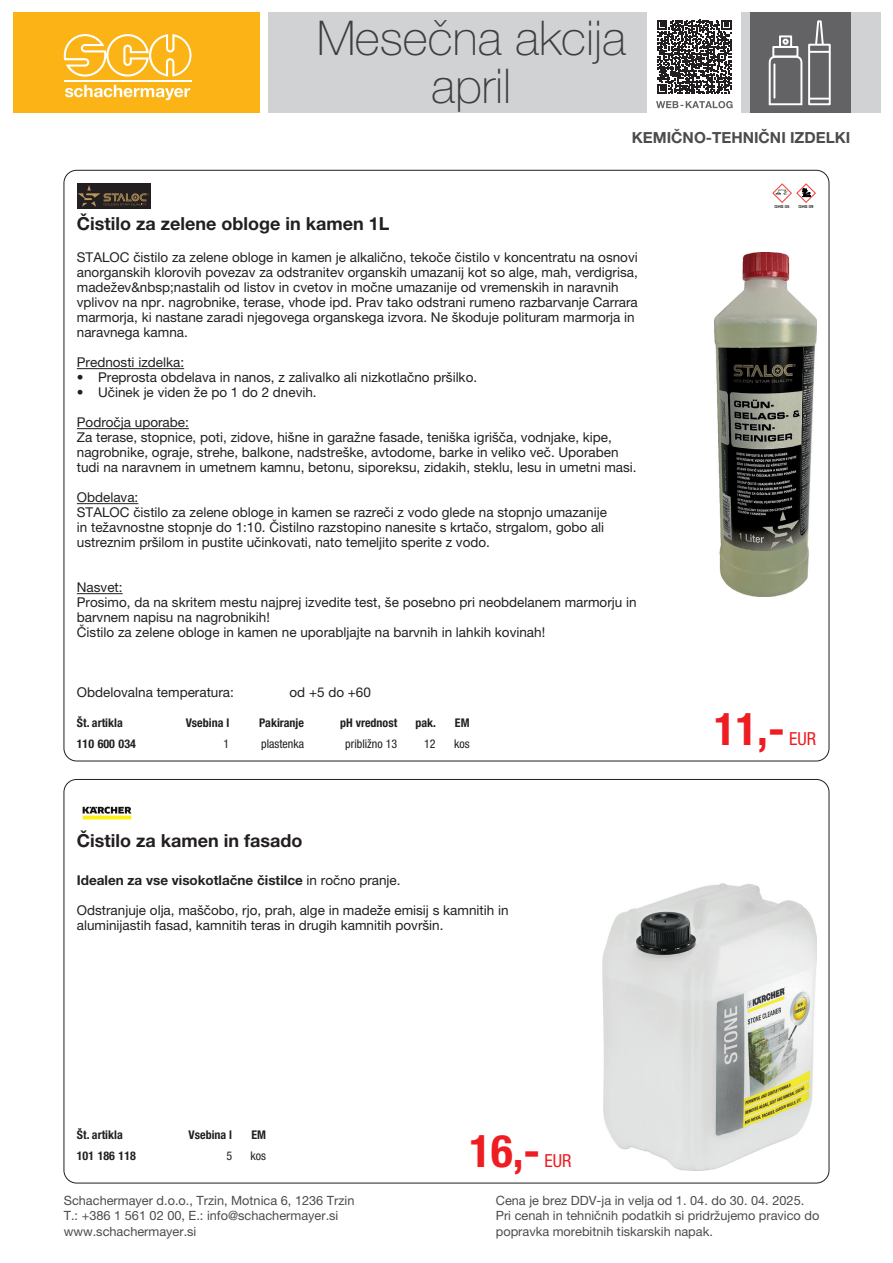
<style>
.page{position:relative;width:893px;height:1263px;background:#fff}
.page>*{position:absolute;margin:0;border:0;box-sizing:border-box;transform-origin:0 0}
.t1{font:100 48px/48px "Helvetica Neue LT Pro";color:#4b4c4d;text-align:center}
.t2{font:700 condensed 45px "Helvetica Neue LT Pro";color:#ee1d23}
.ProduktgruppeName{font:700 18px "Helvetica Neue LT Pro";color:#231f20}
.t3{font:condensed 18px "Helvetica Neue LT Pro";color:#ee1d23}
.t4{font:700 15.3px "Helvetica Neue LT Pro";color:#4b4c4d}
.ProduktblockAbsatz{font:13.5px/15px "Helvetica Neue LT Pro";color:#231f20}
.ProduktblockAbsatz-2{font:700 13.5px "Helvetica Neue LT Pro";color:#231f20}
.ProduktblockMerkmale{font:13.5px "Helvetica Neue LT Pro";color:#231f20}
.t5{font:12.75px "Helvetica Neue LT Pro";color:#4b4c4d}
.TabellenKopfLinks{font:700 condensed 12px "Helvetica Neue LT Pro";color:#231f20}
.TabellenZelleLinks{font:condensed 12px "Helvetica Neue LT Pro";color:#231f20}
.TabellenZelleArtNr{font:700 condensed 12px "Helvetica Neue LT Pro";color:#231f20}
.TabellenKopfRechts{font:700 condensed 12px "Helvetica Neue LT Pro";color:#231f20}
.TabellenZelleRechts{font:condensed 12px "Helvetica Neue LT Pro";color:#231f20}
.t6{font:500 4.2px "Helvetica Neue LT Pro";color:#000}
.s1{font-weight:400}
</style>
<div class="page">
<div style="left:13px;top:13px;width:246px;height:100px;background:#fbb316"></div>
<div style="left:268px;top:13px;width:612px;height:100px;background:#d1d2d4"></div>
<svg style="left:64px;top:34px;width:128px;height:43px"></svg>
<svg style="left:65px;top:85px;width:125px;height:15px"></svg>
<hr style="left:64px;top:81px;width:128px;height:1px;background:#fff">
<svg style="left:750px;top:13px;width:100px;height:100px;background:#727275"></svg>
<div style="left:648px;top:12px;width:93px;height:104px;background:#fff"></div>
<svg style="left:656px;top:101px;width:77px;height:7px"></svg>
<svg style="left:657px;top:20px;width:74px;height:74px"></svg>
<hr style="left:77px;top:368px;width:107px;height:1px;background:#231f20">
<hr style="left:77px;top:428px;width:112px;height:1px;background:#231f20">
<hr style="left:77px;top:503px;width:61px;height:1px;background:#231f20">
<hr style="left:77px;top:593px;width:46px;height:1px;background:#231f20">
<svg style="left:772px;top:183px;width:44px;height:20px"></svg>
<div style="left:77px;top:183px;width:73px;height:26px;background:#231f20"></div>
<svg style="left:78px;top:185px;width:71px;height:22px"></svg>
<img style="left:715px;top:253px;width:101px;height:343px">
<img style="left:82px;top:806px;width:50px;height:14px">
<img style="left:602px;top:883px;width:214px;height:287px">
<h1 class="t1" style="left:316px;top:14px;width:312px">Mesečna akcija april</h1>
<p class="t4" style="left:632px;top:128px;width:220px">KEMIČNO-TEHNIČNI IZDELKI</p>
<p class="ProduktgruppeName" style="left:77px;top:213px;width:314px">Čistilo za zelene obloge in kamen 1L</p>
<p class="ProduktblockAbsatz" style="left:77px;top:250px;width:562px">STALOC čistilo za zelene obloge in kamen je alkalično, tekoče čistilo v koncentratu na osnovi anorganskih klorovih povezav za odstranitev organskih umazanij kot so alge, mah, verdigrisa, madežev&amp;nbsp;nastalih od listov in cvetov in močne umazanije od vremenskih in naravnih vplivov na npr. nagrobnike, terase, vhode ipd. Prav tako odstrani rumeno razbarvanje Carrara marmorja, ki nastane zaradi njegovega organskega izvora. Ne škoduje polituram marmorja in naravnega kamna.</p>
<p class="ProduktblockAbsatz" style="left:77px;top:355px;width:109px">Prednosti izdelka:</p>
<p class="ProduktblockAbsatz" style="left:77px;top:370px;width:402px">• Preprosta obdelava in nanos, z zalivalko ali nizkotlačno pršilko.</p>
<p class="ProduktblockAbsatz" style="left:77px;top:385px;width:241px">• Učinek je viden že po 1 do 2 dnevih.</p>
<p class="ProduktblockAbsatz" style="left:77px;top:415px;width:114px">Področja uporabe:</p>
<p class="ProduktblockAbsatz" style="left:77px;top:430px;width:561px">Za terase, stopnice, poti, zidove, hišne in garažne fasade, teniška igrišča, vodnjake, kipe, nagrobnike, ograje, strehe, balkone, nadstreške, avtodome, barke in veliko več. Uporaben tudi na naravnem in umetnem kamnu, betonu, siporeksu, zidakih, steklu, lesu in umetni masi.</p>
<p class="ProduktblockAbsatz" style="left:77px;top:490px;width:63px">Obdelava:</p>
<p class="ProduktblockAbsatz" style="left:77px;top:505px;width:531px">STALOC čistilo za zelene obloge in kamen se razreči z vodo glede na stopnjo umazanije in težavnostne stopnje do 1:10. Čistilno razstopino nanesite s krtačo, strgalom, gobo ali ustreznim pršilom in pustite učinkovati, nato temeljito sperite z vodo.</p>
<p class="ProduktblockAbsatz" style="left:77px;top:580px;width:47px">Nasvet:</p>
<p class="ProduktblockAbsatz" style="left:77px;top:595px;width:561px">Prosimo, da na skritem mestu najprej izvedite test, še posebno pri neobdelanem marmorju in barvnem napisu na nagrobnikih!</p>
<p class="ProduktblockAbsatz" style="left:77px;top:625px;width:470px">Čistilo za zelene obloge in kamen ne uporabljajte na barvnih in lahkih kovinah!</p>
<p class="ProduktblockMerkmale" style="left:77px;top:684px;width:159px">Obdelovalna temperatura:</p>
<p class="ProduktblockMerkmale" style="left:289px;top:684px;width:83px">od +5 do +60</p>
<p class="TabellenKopfLinks" style="left:77px;top:715px;width:47px">Št. artikla</p>
<p class="TabellenKopfLinks" style="left:186px;top:715px;width:45px">Vsebina l</p>
<p class="TabellenKopfLinks" style="left:259px;top:715px;width:46px">Pakiranje</p>
<p class="TabellenKopfLinks" style="left:340px;top:715px;width:59px">pH vrednost</p>
<p class="TabellenKopfRechts" style="left:415px;top:715px;width:22px">pak.</p>
<p class="TabellenKopfLinks" style="left:455px;top:715px;width:16px">EM</p>
<p class="TabellenZelleArtNr" style="left:77px;top:736px;width:61px">110 600 034</p>
<p class="TabellenZelleLinks" style="left:223px;top:737px;width:7px">1</p>
<p class="TabellenZelleLinks" style="left:261px;top:737px;width:44px">plastenka</p>
<p class="TabellenZelleLinks" style="left:345px;top:737px;width:53px">približno 13</p>
<p class="TabellenZelleRechts" style="left:424px;top:737px;width:13px">12</p>
<p class="TabellenZelleLinks" style="left:454px;top:737px;width:17px">kos</p>
<p class="ProduktgruppeName" style="left:77px;top:829px;width:227px">Čistilo za kamen in fasado</p>
<p class="ProduktblockAbsatz-2" style="left:77px;top:871px;width:325px">Idealen za vse visokotlačne čistilce <span class="s1">in ročno pranje.</span></p>
<p class="ProduktblockAbsatz" style="left:77px;top:902px;width:433px">Odstranjuje olja, maščobo, rjo, prah, alge in madeže emisij s kamnitih in aluminijastih fasad, kamnitih teras in drugih kamnitih površin.</p>
<p class="t6" style="left:775px;top:204px;width:16px">GHS 05</p>
<p class="t6" style="left:799px;top:204px;width:16px">GHS 09</p>
<p class="t2" style="left:714px;top:702px;width:72px">11,-</p>
<p class="t3" style="left:789px;top:729px;width:29px">EUR</p>
<p class="TabellenKopfLinks" style="left:77px;top:1128px;width:47px">Št. artikla</p>
<p class="TabellenKopfRechts" style="left:189px;top:1128px;width:45px">Vsebina l</p>
<p class="TabellenKopfLinks" style="left:251px;top:1128px;width:16px">EM</p>
<p class="TabellenZelleArtNr" style="left:77px;top:1149px;width:61px">101 186 118</p>
<p class="TabellenZelleRechts" style="left:226px;top:1149px;width:7px">5</p>
<p class="TabellenZelleLinks" style="left:251px;top:1149px;width:17px">kos</p>
<p class="t2" style="left:470px;top:1124px;width:72px">16,-</p>
<p class="t3" style="left:544px;top:1150px;width:29px">EUR</p>
<p class="t5" style="left:64px;top:1193px;width:292px">Schachermayer d.o.o., Trzin, Motnica 6, 1236 Trzin</p>
<p class="t5" style="left:496px;top:1193px;width:310px">Cena je brez DDV-ja in velja od 1. 04. do 30. 04. 2025.</p>
<p class="t5" style="left:64px;top:1208px;width:276px">T.: +386 1 561 02 00, E.: info@schachermayer.si</p>
<p class="t5" style="left:496px;top:1208px;width:325px">Pri cenah in tehničnih podatkih si pridržujemo pravico do</p>
<p class="t5" style="left:64px;top:1223px;width:134px">www.schachermayer.si</p>
<p class="t5" style="left:496px;top:1223px;width:219px">popravka morebitnih tiskarskih napak.</p>
</div>
